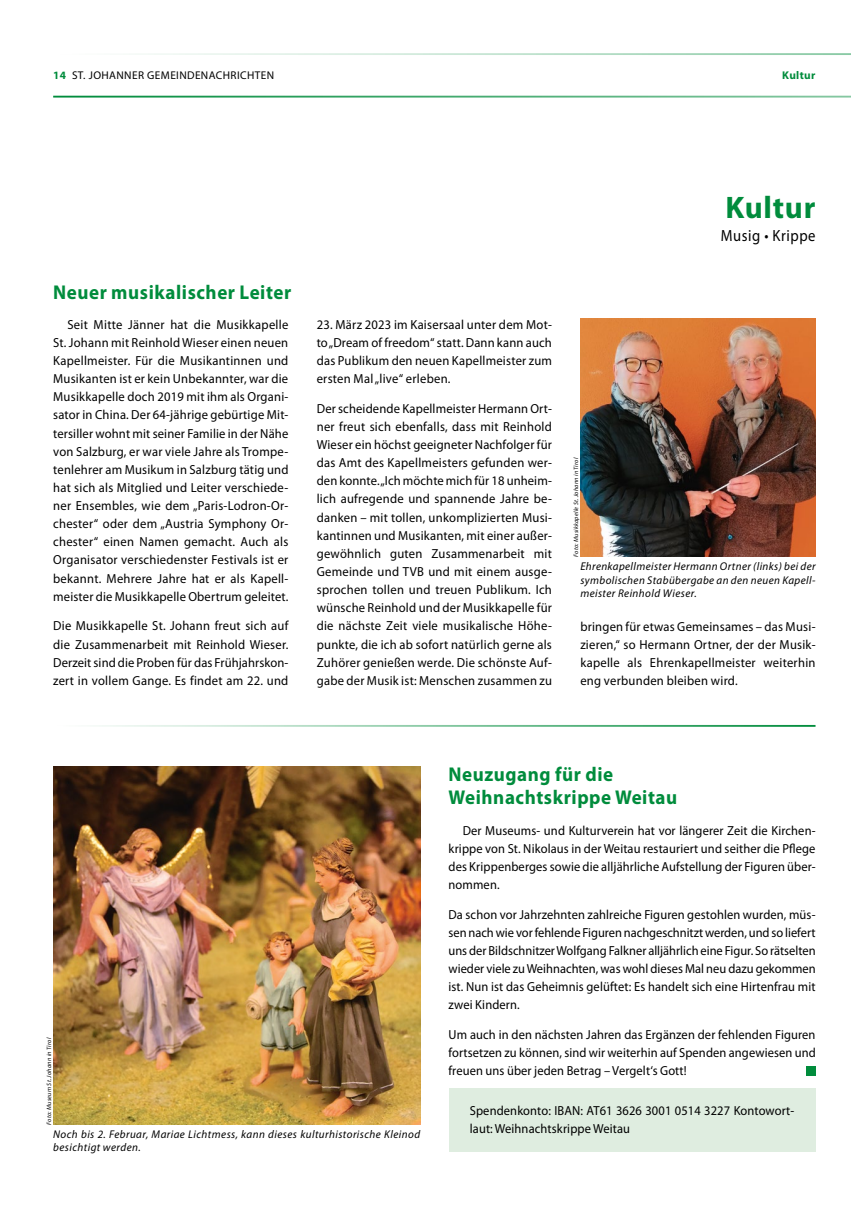
<style>
.page{position:relative;width:851px;height:1205px;background:#fff}
.page>*{position:absolute;margin:0;border:0;box-sizing:border-box;transform-origin:0 0}
.t1{font:700 31.25px "Myriad Pro";letter-spacing:.025em;color:#008c3c}
.t2{font:700 20px/23.1px "Myriad Pro";letter-spacing:.03em;color:#008c3c;scale:.95 1}
.t3{font:16.25px "Myriad Pro";letter-spacing:.035em;color:#000;scale:.9 1}
.t4{font:13.12px/18.1px "Myriad Pro";letter-spacing:.01em;color:#000;text-align:justify;scale:.96 1}
.t5{font:13.12px/18.1px "Myriad Pro";letter-spacing:.01em;color:#000;text-align:justify;scale:.95 1}
.t6{font:italic 11.25px/13.1px "Myriad Pro";letter-spacing:.04em;color:#000}
.t7{font:11.25px "Myriad Pro";letter-spacing:.035em;color:#000}
.t8{font:700 11.25px "Myriad Pro";letter-spacing:.035em;color:#008c3c}
.t9{font:italic 6.25px "Myriad Pro";letter-spacing:.035em;color:#000}
.s1{font-weight:700;color:#008c3c}
</style>
<div class="page">
<div style="left:448px;top:1088px;width:367px;height:64px;background:#dfede0"></div>
<hr style="left:53px;top:96px;width:797px;height:2px;background:#008c3c">
<hr style="left:53px;top:53px;width:797px;height:2px;background:#008c3c">
<div style="left:805px;top:1066px;width:10px;height:9px;background:#008c3c"></div>
<img style="left:580px;top:319px;width:235px;height:238px">
<img style="left:53px;top:766px;width:367px;height:358px">
<hr style="left:53px;top:725px;width:762px;height:2px;background:#008c3c">
<p class="t7" style="left:53px;top:69px;width:222px"><span class="s1">14</span> ST. JOHANNER GEMEINDENACHRICHTEN</p>
<p class="t8" style="left:782px;top:68px;width:35px">Kultur</p>
<h2 class="t2" style="left:53px;top:280px;width:252px">Neuer musikalischer Leiter</h2>
<p class="t4" style="left:53px;top:315px;width:246px;text-indent:14px">Seit Mitte Jänner hat die Musikkapelle St. Johann mit Reinhold Wieser einen neuen Kapellmeister. Für die Musikantinnen und Musikanten ist er kein Unbekannter, war die Musikkapelle doch 2019 mit ihm als Organi&shy;sator in China. Der 64-jährige gebürtige Mit&shy;tersiller wohnt mit seiner Familie in der Nähe von Salzburg, er war viele Jahre als Trompe&shy;tenlehrer am Musikum in Salzburg tätig und hat sich als Mitglied und Leiter verschiede&shy;ner Ensembles, wie dem „Paris-Lodron-Or&shy;chester“ oder dem „Austria Symphony Or&shy;chester“ einen Namen gemacht. Auch als Organisator verschiedenster Festivals ist er bekannt. Mehrere Jahre hat er als Kapell&shy;meister die Musikkapelle Obertrum geleitet.</p>
<p class="t4" style="left:53px;top:617px;width:246px">Die Musikkapelle St. Johann freut sich auf die Zusammenarbeit mit Reinhold Wieser.<br>Derzeit sind die Proben für das Frühjahrskon&shy;zert in vollem Gange. Es findet am 22. und</p>
<h1 class="t1" style="left:725px;top:187px;width:91px">Kultur</h1>
<p class="t3" style="left:720px;top:225px;width:107px">Musig • Krippe</p>
<p class="t4" style="left:317px;top:315px;width:246px">23. März 2023 im Kaisersaal unter dem Mot&shy;to „Dream of freedom“ statt. Dann kann auch das Publikum den neuen Kapellmeister zum ersten Mal „live“ erleben.</p>
<p class="t4" style="left:317px;top:399px;width:246px">Der scheidende Kapellmeister Hermann Ort&shy;ner freut sich ebenfalls, dass mit Reinhold Wieser ein höchst geeigneter Nachfolger für das Amt des Kapellmeisters gefunden wer&shy;den konnte. „Ich möchte mich für 18 unheim&shy;lich aufregende und spannende Jahre be&shy;danken – mit tollen, unkomplizierten Musi&shy;kantinnen und Musikanten, mit einer außer&shy;gewöhnlich guten Zusammenarbeit mit Gemeinde und TVB und mit einem ausge&shy;sprochen tollen und treuen Publikum. Ich wünsche Reinhold und der Musikkapelle für die nächste Zeit viele musikalische Höhe&shy;punkte, die ich ab sofort natürlich gerne als Zuhörer genießen werde. Die schönste Auf&shy;gabe der Musik ist: Menschen zusammen zu</p>
<p class="t9" style="left:572px;top:557px;width:101px;rotate:-90deg">Foto: Musikkapelle St. Johann in Tirol</p>
<p class="t6" style="left:580px;top:560px;width:237px;text-align:justify">Ehrenkapellmeister Hermann Ortner (links) bei der symbolischen Stabübergabe an den neuen Kapell&shy;meister Reinhold Wieser.</p>
<p class="t4" style="left:580px;top:617px;width:246px">bringen für etwas Gemeinsames – das Musi&shy;zieren,“ so Hermann Ortner, der der Musik&shy;kapelle als Ehrenkapellmeister weiterhin eng verbunden bleiben wird.</p>
<p class="t9" style="left:45px;top:1124px;width:88px;rotate:-90deg">Foto: Museum St. Johann in Tirol</p>
<p class="t6" style="left:53px;top:1128px;width:368px">Noch bis 2. Februar, Mariae Lichtmess, kann dieses kulturhistorische Kleinod besichtigt werden.</p>
<h2 class="t2" style="left:448px;top:762px;width:242px">Neuzugang für die<br>Weihnachtskrippe Weitau</h2>
<p class="t5" style="left:448px;top:821px;width:388px;text-indent:14px">Der Museums- und Kulturverein hat vor längerer Zeit die Kirchen&shy;krippe von St. Nikolaus in der Weitau restauriert und seither die Pflege des Krippenberges sowie die alljährliche Aufstellung der Figuren über&shy;nommen.</p>
<p class="t5" style="left:448px;top:905px;width:388px">Da schon vor Jahrzehnten zahlreiche Figuren gestohlen wurden, müs&shy;sen nach wie vor fehlende Figuren nachgeschnitzt werden, und so liefert uns der Bildschnitzer Wolfgang Falkner alljährlich eine Figur. So rätselten wieder viele zu Weihnachten, was wohl dieses Mal neu dazu gekommen ist. Nun ist das Geheimnis gelüftet: Es handelt sich eine Hirtenfrau mit zwei Kindern.</p>
<p class="t5" style="left:448px;top:1025px;width:388px">Um auch in den nächsten Jahren das Ergänzen der fehlenden Figuren fortsetzen zu können, sind wir weiterhin auf Spenden angewiesen und freuen uns über jeden Betrag – Vergelt‘s Gott!</p>
<p class="t5" style="left:469px;top:1101px;width:343px">Spendenkonto: IBAN: AT61 3626 3001 0514 3227 Kontowort&shy;laut: Weihnachtskrippe Weitau</p>
</div>
